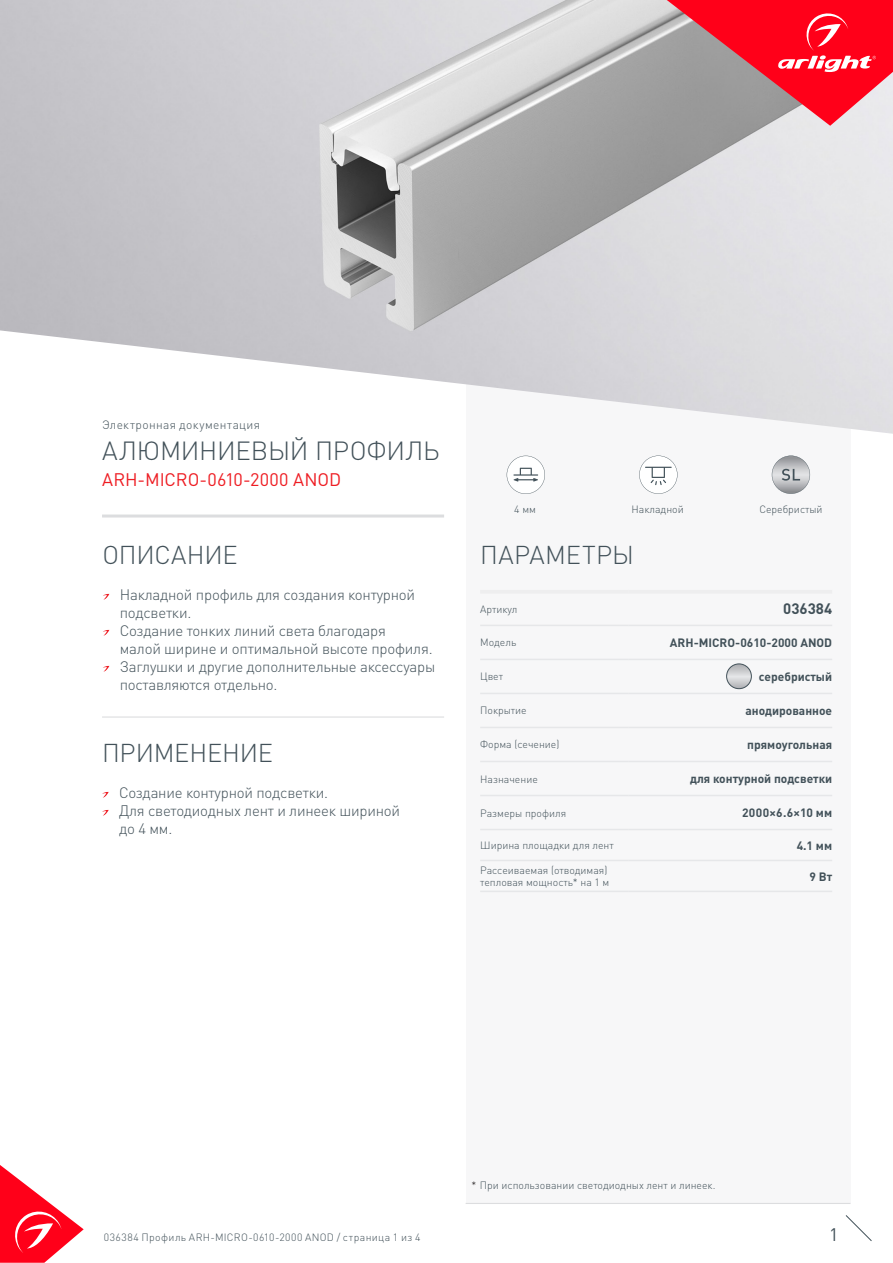
<style>
.page{position:relative;width:893px;height:1263px;background:#fff}
.page>*{position:absolute;margin:0;border:0;box-sizing:border-box;transform-origin:0 0}
.t1{font:300 25.95px "DIN Pro";letter-spacing:-.01em;color:#425159}
.t2{font:300 25.5px "DIN Pro";letter-spacing:-.005em;color:#425159}
.t3{font:300 25.5px "DIN Pro";letter-spacing:.015em;color:#425159}
.t4{font:18px "DIN Pro";letter-spacing:-.005em;color:#ee1d23}
.t5{font:18px "DIN Pro";color:#425159}
.t6{font:300 15px/18px "DIN Pro";letter-spacing:-.015em;color:#425159}
.t7{font:700 15px "DIN Pro";color:#425159}
.t8{font:700 12px "DIN Pro";color:#425159}
.t9{font:300 12px "DIN Pro";letter-spacing:.03em;color:#425159}
.t10{font:300 10.5px/12.6px "DIN Pro";color:#425159}
.t11{font:300 10.5px "DIN Pro";letter-spacing:.04em;color:#425159}
.s1{color:#231f20}
</style>
<div class="page">
<svg style="left:0;top:1165px;width:84px;height:98px"></svg>
<svg style="left:845px;top:1215px;width:27px;height:26px"></svg>
<div style="left:466px;top:250px;width:384px;height:953px;background:#f7f7f8"></div>
<svg style="left:507px;top:456px;width:38px;height:38px"></svg>
<hr style="left:102px;top:514px;width:342px;height:3px;background:#dcdddf">
<img style="left:0;top:0;width:893px;height:434px">
<hr style="left:480px;top:590px;width:148px;height:4px;background:#eeeeef">
<hr style="left:628px;top:590px;width:204px;height:4px;background:#eeeeef">
<hr style="left:480px;top:625px;width:148px;height:1px;background:#e6e7e9">
<hr style="left:628px;top:625px;width:204px;height:1px;background:#e6e7e9">
<hr style="left:480px;top:659px;width:148px;height:1px;background:#e6e7e9">
<hr style="left:628px;top:659px;width:204px;height:1px;background:#e6e7e9">
<hr style="left:480px;top:693px;width:148px;height:1px;background:#e6e7e9">
<hr style="left:628px;top:693px;width:204px;height:1px;background:#e6e7e9">
<hr style="left:480px;top:727px;width:148px;height:1px;background:#e6e7e9">
<hr style="left:628px;top:727px;width:204px;height:1px;background:#e6e7e9">
<hr style="left:480px;top:761px;width:148px;height:1px;background:#e6e7e9">
<hr style="left:628px;top:761px;width:204px;height:1px;background:#e6e7e9">
<hr style="left:480px;top:795px;width:148px;height:1px;background:#e6e7e9">
<hr style="left:628px;top:795px;width:204px;height:1px;background:#e6e7e9">
<hr style="left:480px;top:829px;width:148px;height:1px;background:#e6e7e9">
<hr style="left:628px;top:829px;width:204px;height:1px;background:#e6e7e9">
<hr style="left:480px;top:860px;width:148px;height:1px;background:#e6e7e9">
<hr style="left:628px;top:860px;width:204px;height:1px;background:#e6e7e9">
<hr style="left:480px;top:891px;width:148px;height:1px;background:#e6e7e9">
<hr style="left:628px;top:891px;width:204px;height:1px;background:#e6e7e9">
<svg style="left:667px;top:0;width:226px;height:126px;background:#dc505e"></svg>
<svg style="left:103px;top:594px;width:6px;height:6px"></svg>
<svg style="left:103px;top:630px;width:6px;height:6px"></svg>
<svg style="left:103px;top:666px;width:6px;height:6px"></svg>
<svg style="left:102px;top:792px;width:7px;height:6px"></svg>
<svg style="left:102px;top:810px;width:7px;height:6px"></svg>
<svg style="left:727px;top:664px;width:24px;height:25px"></svg>
<div style="left:726px;top:663px;width:26px;height:26px;border:1px solid #425159;border-radius:50%"></div>
<svg style="left:772px;top:456px;width:38px;height:38px"></svg>
<svg style="left:639px;top:456px;width:38px;height:38px"></svg>
<hr style="left:466px;top:1203px;width:384px;height:1px;background:#dcdddf">
<hr style="left:102px;top:716px;width:342px;height:2px;background:#dcdddf">
<p class="t9" style="left:102px;top:417px;width:160px">Электронная документация</p>
<p class="t1" style="left:102px;top:433px;width:339px">АЛЮМИНИЕВЫЙ ПРОФИЛЬ</p>
<p class="t4" style="left:102px;top:467px;width:241px">ARH-MICRO-0610-2000 ANOD</p>
<p class="t2" style="left:102px;top:537px;width:137px">ОПИСАНИЕ</p>
<p class="t6" style="left:120px;top:584px;width:297px">Накладной профиль для создания контурной подсветки.</p>
<p class="t6" style="left:120px;top:620px;width:268px">Создание тонких линий света благодаря</p>
<p class="t6" style="left:120px;top:638px;width:314px">малой ширине и оптимальной высоте профиля.</p>
<p class="t6" style="left:120px;top:656px;width:317px">Заглушки и другие дополнительные аксессуары поставляются отдельно.</p>
<p class="t2" style="left:102px;top:735px;width:172px">ПРИМЕНЕНИЕ</p>
<p class="t6" style="left:119px;top:782px;width:210px">Создание контурной подсветки.</p>
<p class="t6" style="left:119px;top:800px;width:283px">Для светодиодных лент и линеек шириной до 4 мм.</p>
<p class="t10" style="left:514px;top:502px;width:23px">4 мм</p>
<p class="t10" style="left:632px;top:502px;width:54px">Накладной</p>
<p class="t10" style="left:759px;top:502px;width:65px">Серебристый</p>
<p class="t3" style="left:480px;top:537px;width:155px">ПАРАМЕТРЫ</p>
<p class="t10" style="left:480px;top:602px;width:39px">Артикул</p>
<p class="t7" style="left:783px;top:599px;width:50px">036384</p>
<p class="t10" style="left:480px;top:636px;width:38px">Модель</p>
<p class="t8" style="left:670px;top:634px;width:164px">ARH-MICRO-0610-2000 ANOD</p>
<p class="t10" style="left:480px;top:670px;width:24px">Цвет</p>
<p class="t8" style="left:759px;top:668px;width:75px">серебристый</p>
<p class="t10" style="left:480px;top:704px;width:48px">Покрытие</p>
<p class="t8" style="left:745px;top:702px;width:88px">анодированное</p>
<p class="t10" style="left:480px;top:738px;width:81px">Форма (сечение)</p>
<p class="t8" style="left:747px;top:736px;width:86px">прямоугольная</p>
<p class="t10" style="left:480px;top:772px;width:59px">Назначение</p>
<p class="t8" style="left:690px;top:770px;width:144px">для контурной подсветки</p>
<p class="t10" style="left:480px;top:806px;width:87px">Размеры профиля</p>
<p class="t8" style="left:742px;top:805px;width:92px">2000×6.6×10 мм</p>
<p class="t10" style="left:480px;top:838px;width:135px">Ширина площадки для лент</p>
<p class="t8" style="left:797px;top:837px;width:37px">4.1 мм</p>
<p class="t10" style="left:480px;top:863px;width:131px">Рассеиваемая (отводимая) тепловая мощность* на 1 м</p>
<p class="t8" style="left:809px;top:868px;width:24px">9 Вт</p>
<p class="t10" style="left:471px;top:1178px;width:246px"><span class="s1">*</span> При использовании светодиодных лент и линеек.</p>
<p class="t11" style="left:104px;top:1230px;width:318px">036384 Профиль ARH-MICRO-0610-2000 ANOD / страница 1 из 4</p>
<p class="t5" style="left:829px;top:1222px;width:11px">1</p>
</div>
